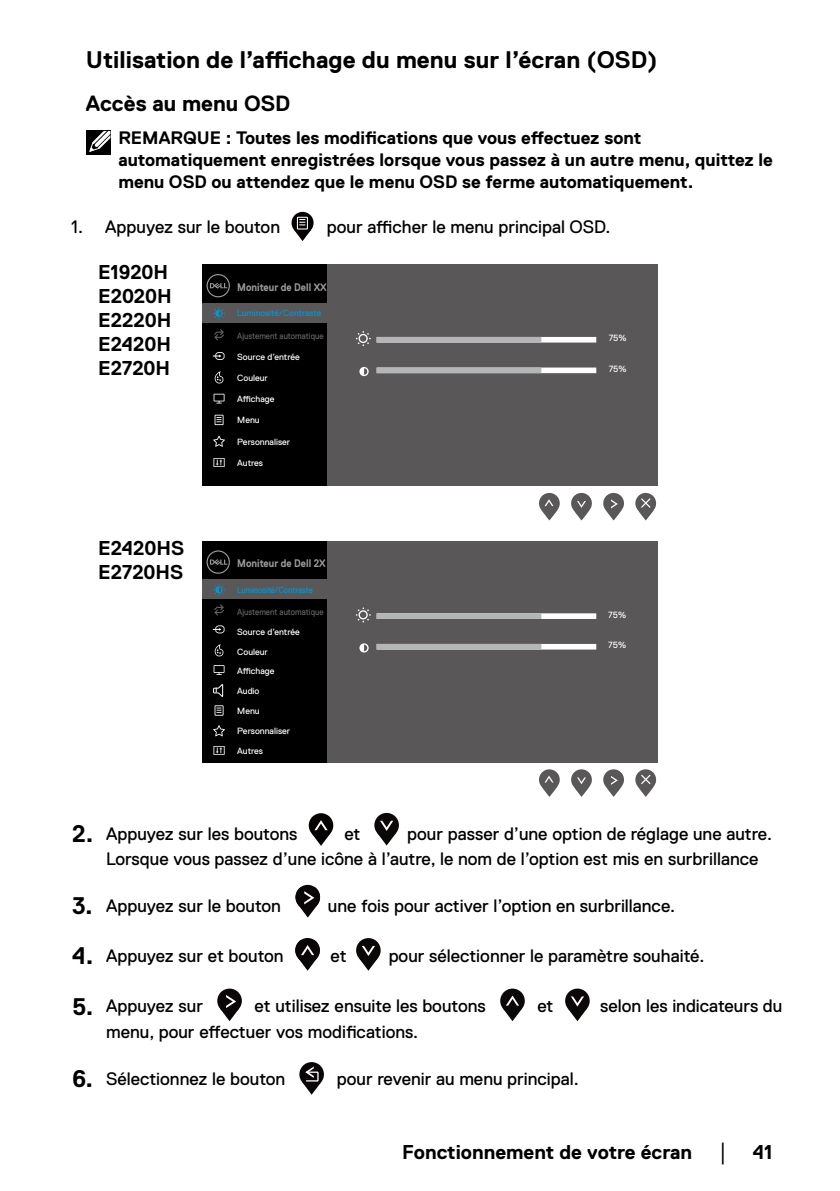
<style>
.page{position:relative;width:840px;height:1191px;background:#fff}
.page>*{position:absolute;margin:0;border:0;box-sizing:border-box;transform-origin:0 0}
.t1{font:700 24px "Dell Replica";color:#000}
.t2{font:700 22px "Dell Replica";color:#000}
.t3{font:700 20px/24px "Dell Replica";color:#000}
.t4{font:18px/25.8px "Dell Replica";color:#000}
.t5{font:700 18px/21.6px "Dell Replica";color:#000}
.t6{font:700 11px "Dell Replica";color:#9b9b9b;scale:.88 1}
.t7{font:9px "Dell Replica";color:#fff}
.t8{font:9px "Dell Replica";color:#636363;scale:.9 1}
.t9{font:9px "Dell Replica";color:#0098d9}
.t10{font:9px "Dell Replica";color:#0098d9;scale:.88 1}
.s1{font-weight:700;font-size:24px}
.s2{font-family:"Arial";font-weight:400;font-size:18px}
</style>
<div class="page">
<div style="left:86px;top:130px;width:24px;height:25px;background:#000"></div>
<svg style="left:89px;top:131px;width:21px;height:21px"></svg>
<svg style="left:291px;top:212px;width:22px;height:29px"></svg>
<svg style="left:603px;top:493px;width:20px;height:27px"></svg>
<svg style="left:635px;top:493px;width:20px;height:27px"></svg>
<svg style="left:571px;top:493px;width:20px;height:27px"></svg>
<svg style="left:539px;top:493px;width:20px;height:27px"></svg>
<div style="left:202px;top:265px;width:455px;height:221px;background:#595757"></div>
<div style="left:202px;top:265px;width:125px;height:221px;background:#000"></div>
<div style="left:202px;top:303px;width:125px;height:19px;background:#595757"></div>
<svg style="left:206px;top:274px;width:24px;height:23px"></svg>
<svg style="left:213px;top:307px;width:12px;height:12px"></svg>
<svg style="left:359px;top:367px;width:9px;height:9px"></svg>
<svg style="left:214px;top:329px;width:10px;height:11px"></svg>
<svg style="left:214px;top:371px;width:9px;height:12px"></svg>
<svg style="left:213px;top:394px;width:11px;height:9px"></svg>
<svg style="left:214px;top:415px;width:9px;height:10px"></svg>
<svg style="left:213px;top:435px;width:12px;height:12px"></svg>
<svg style="left:213px;top:458px;width:11px;height:9px"></svg>
<svg style="left:213px;top:352px;width:11px;height:8px"></svg>
<div style="left:376px;top:367px;width:220px;height:6px;background:#fff"></div>
<div style="left:376px;top:367px;width:165px;height:6px;background:#b4b5b6"></div>
<div style="left:376px;top:337px;width:220px;height:5px;background:#fff"></div>
<div style="left:376px;top:337px;width:165px;height:5px;background:#b4b5b6"></div>
<svg style="left:355px;top:331px;width:15px;height:15px"></svg>
<svg style="left:603px;top:769px;width:20px;height:28px"></svg>
<svg style="left:635px;top:769px;width:20px;height:28px"></svg>
<svg style="left:571px;top:769px;width:20px;height:28px"></svg>
<svg style="left:539px;top:769px;width:20px;height:28px"></svg>
<div style="left:202px;top:541px;width:455px;height:221px;background:#595757"></div>
<div style="left:202px;top:541px;width:125px;height:221px;background:#000"></div>
<div style="left:202px;top:579px;width:127px;height:20px;background:#595757"></div>
<svg style="left:206px;top:550px;width:24px;height:24px"></svg>
<svg style="left:213px;top:584px;width:12px;height:11px"></svg>
<svg style="left:359px;top:643px;width:9px;height:9px"></svg>
<svg style="left:214px;top:604px;width:10px;height:11px"></svg>
<svg style="left:214px;top:644px;width:9px;height:12px"></svg>
<svg style="left:213px;top:665px;width:11px;height:10px"></svg>
<svg style="left:214px;top:705px;width:9px;height:10px"></svg>
<svg style="left:213px;top:725px;width:12px;height:11px"></svg>
<svg style="left:213px;top:746px;width:11px;height:9px"></svg>
<svg style="left:213px;top:625px;width:11px;height:8px"></svg>
<div style="left:376px;top:644px;width:220px;height:5px;background:#fff"></div>
<div style="left:376px;top:644px;width:165px;height:5px;background:#b4b5b6"></div>
<div style="left:376px;top:613px;width:220px;height:6px;background:#fff"></div>
<div style="left:376px;top:613px;width:165px;height:6px;background:#b4b5b6"></div>
<svg style="left:356px;top:607px;width:14px;height:15px"></svg>
<svg style="left:213px;top:684px;width:10px;height:13px"></svg>
<svg style="left:308px;top:813px;width:25px;height:33px"></svg>
<svg style="left:374px;top:813px;width:24px;height:32px"></svg>
<svg style="left:295px;top:885px;width:25px;height:32px"></svg>
<svg style="left:356px;top:938px;width:24px;height:32px"></svg>
<svg style="left:217px;top:988px;width:25px;height:33px"></svg>
<svg style="left:500px;top:988px;width:24px;height:33px"></svg>
<svg style="left:565px;top:988px;width:24px;height:33px"></svg>
<svg style="left:299px;top:1062px;width:25px;height:32px"></svg>
<svg style="left:295px;top:938px;width:25px;height:32px"></svg>
<h1 class="t1" style="left:86px;top:47px;width:572px">Utilisation de l’affichage du menu sur l’écran (OSD)</h1>
<p class="t2" style="left:86px;top:92px;width:206px">Accès au menu OSD</p>
<p class="t5" style="left:118px;top:127px;width:655px">REMARQUE : Toutes les modifications que vous effectuez sont automatiquement enregistrées lorsque vous passez à un autre menu, quittez le menu OSD ou attendez que le menu OSD se ferme automatiquement.</p>
<p class="t4" style="left:71px;top:214px;width:210px">1. Appuyez sur le bouton</p>
<p class="t4" style="left:327px;top:214px;width:285px">pour afficher le menu principal OSD.</p>
<p class="t3" style="left:98px;top:260px;width:75px">E1920H<br>E2020H<br>E2220H<br>E2420H<br>E2720H</p>
<p class="t6" style="left:237px;top:281px;width:103px">Moniteur de Dell XX</p>
<p class="t9" style="left:237px;top:308px;width:85px">Luminosité/Contraste</p>
<p class="t8" style="left:237px;top:330px;width:97px">Ajustement automatique</p>
<p class="t7" style="left:237px;top:352px;width:64px">Source d’entrée</p>
<p class="t7" style="left:237px;top:373px;width:32px">Couleur</p>
<p class="t7" style="left:237px;top:394px;width:39px">Affichage</p>
<p class="t7" style="left:237px;top:415px;width:24px">Menu</p>
<p class="t7" style="left:237px;top:436px;width:54px">Personnaliser</p>
<p class="t7" style="left:237px;top:458px;width:27px">Autres</p>
<p class="t7" style="left:608px;top:333px;width:19px">75%</p>
<p class="t7" style="left:608px;top:364px;width:19px">75%</p>
<p class="t3" style="left:98px;top:536px;width:87px">E2420HS<br>E2720HS</p>
<p class="t6" style="left:237px;top:557px;width:102px">Moniteur de Dell 2X</p>
<p class="t10" style="left:237px;top:584px;width:87px">Luminosité/Contraste</p>
<p class="t8" style="left:237px;top:606px;width:97px">Ajustement automatique</p>
<p class="t7" style="left:237px;top:626px;width:64px">Source d’entrée</p>
<p class="t7" style="left:237px;top:646px;width:32px">Couleur</p>
<p class="t7" style="left:237px;top:666px;width:39px">Affichage</p>
<p class="t7" style="left:237px;top:686px;width:24px">Audio</p>
<p class="t7" style="left:237px;top:706px;width:24px">Menu</p>
<p class="t7" style="left:237px;top:726px;width:54px">Personnaliser</p>
<p class="t7" style="left:237px;top:746px;width:27px">Autres</p>
<p class="t7" style="left:608px;top:609px;width:19px">75%</p>
<p class="t7" style="left:608px;top:640px;width:19px">75%</p>
<p class="t4" style="left:72px;top:820px;width:227px"><span class="s1">2.</span> Appuyez sur les boutons</p>
<p class="t4" style="left:344px;top:820px;width:18px">et</p>
<p class="t4" style="left:106px;top:820px;width:667px;text-indent:301px">pour passer d’une option de réglage une autre.<br>Lorsque vous passez d’une icône à l’autre, le nom de l’option est mis en surbrillance</p>
<p class="t4" style="left:72px;top:892px;width:210px"><span class="s1">3.</span> Appuyez sur le bouton</p>
<p class="t4" style="left:327px;top:892px;width:349px">une fois pour activer l’option en surbrillance.</p>
<p class="t4" style="left:72px;top:943px;width:213px"><span class="s1">4.</span> Appuyez sur et bouton</p>
<p class="t4" style="left:330px;top:943px;width:18px">et</p>
<p class="t4" style="left:388px;top:943px;width:317px">pour sélectionner le paramètre souhaité.</p>
<p class="t4" style="left:72px;top:993px;width:132px"><span class="s1">5.</span> Appuyez sur</p>
<p class="t4" style="left:254px;top:993px;width:232px">et utilisez ensuite les boutons</p>
<p class="t4" style="left:537px;top:993px;width:18px">et</p>
<p class="t4" style="left:600px;top:993px;width:183px">selon les indicateurs du</p>
<p class="t4" style="left:106px;top:1019px;width:313px">menu, pour effectuer vos modifications.</p>
<p class="t4" style="left:72px;top:1065px;width:214px"><span class="s1">6.</span> Sélectionnez le bouton</p>
<p class="t4" style="left:336px;top:1065px;width:243px">pour revenir au menu principal.</p>
<p class="t3" style="left:402px;top:1140px;width:291px">Fonctionnement de votre écran</p>
<p class="t3" style="left:717px;top:1140px;width:56px"><span class="s2">│</span> 41</p>
</div>
